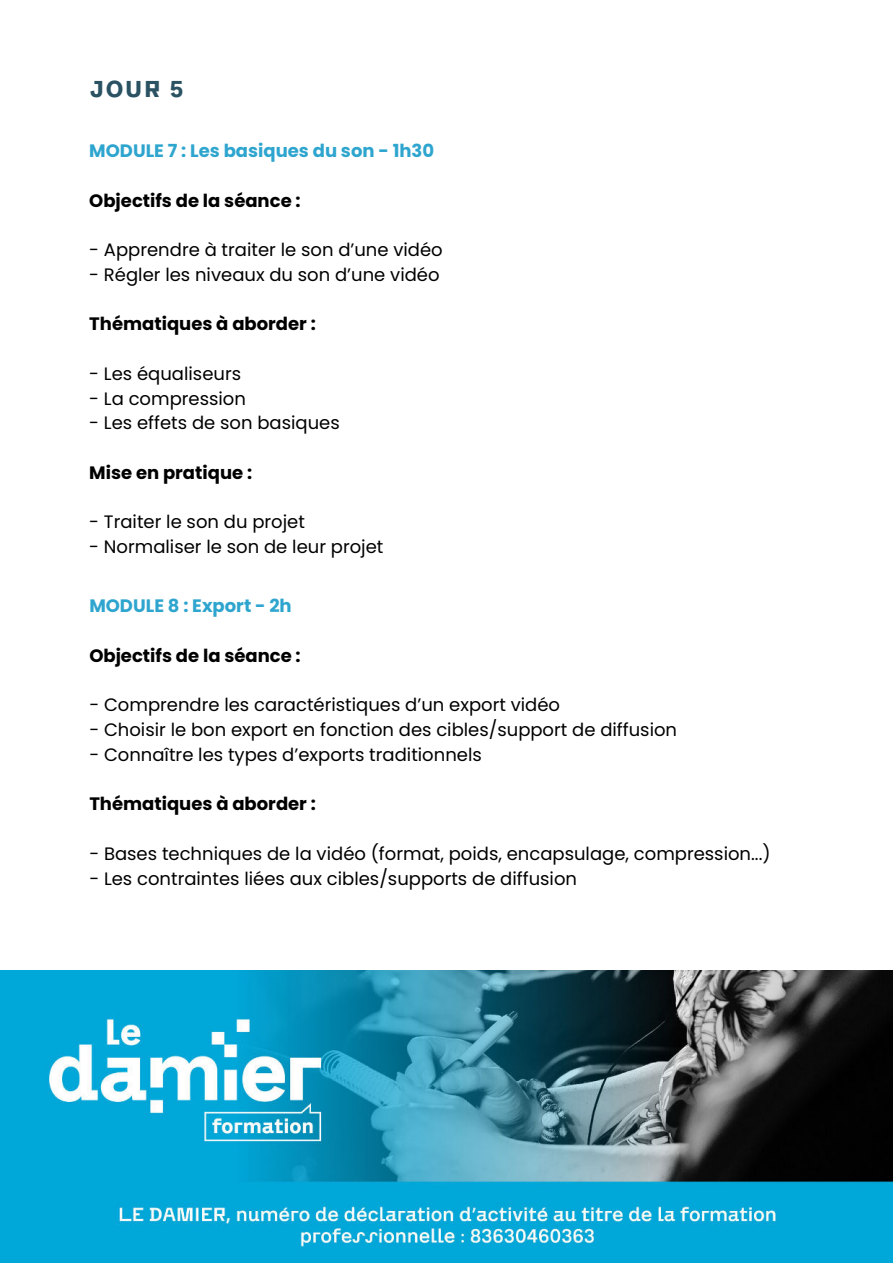
<style>
.page{position:relative;width:893px;height:1264px;background:#fff}
.page>*{position:absolute;margin:0;border:0;box-sizing:border-box;transform-origin:0 0}
.t1{font:700 22.5px "CA Saygon";color:#2a5262}
.t2{font:18px "Poppins";color:#000}
.t3{font:700 18px "Poppins";color:#000}
.t4{font:700 18px "Poppins";color:#2ea5ce}
</style>
<div class="page">
<img style="left:0;top:970px;width:892px;height:292px">
<p class="t1" style="left:90px;top:70px;width:95px">JOUR 5</p>
<p class="t4" style="left:89px;top:140px;width:346px">MODULE 7 : Les basiques du son - 1h30</p>
<p class="t3" style="left:89px;top:190px;width:213px">Objectifs de la séance :</p>
<p class="t2" style="left:89px;top:239px;width:355px">- Apprendre à traiter le son d’une vidéo</p>
<p class="t2" style="left:89px;top:264px;width:352px">- Régler les niveaux du son d’une vidéo</p>
<p class="t3" style="left:89px;top:313px;width:228px">Thématiques à aborder :</p>
<p class="t2" style="left:89px;top:363px;width:153px">- Les équaliseurs</p>
<p class="t2" style="left:89px;top:388px;width:158px">- La compression</p>
<p class="t2" style="left:89px;top:412px;width:252px">- Les effets de son basiques</p>
<p class="t3" style="left:89px;top:462px;width:164px">Mise en pratique :</p>
<p class="t2" style="left:89px;top:511px;width:217px">- Traiter le son du projet</p>
<p class="t2" style="left:89px;top:536px;width:295px">- Normaliser le son de leur projet</p>
<p class="t4" style="left:89px;top:595px;width:204px">MODULE 8 : Export - 2h</p>
<p class="t3" style="left:89px;top:645px;width:213px">Objectifs de la séance :</p>
<p class="t2" style="left:89px;top:694px;width:472px">- Comprendre les caractéristiques d’un export vidéo</p>
<p class="t2" style="left:89px;top:719px;width:589px">- Choisir le bon export en fonction des cibles/support de diffusion</p>
<p class="t2" style="left:89px;top:744px;width:394px">- Connaître les types d’exports traditionnels</p>
<p class="t3" style="left:89px;top:793px;width:228px">Thématiques à aborder :</p>
<p class="t2" style="left:89px;top:843px;width:682px">- Bases techniques de la vidéo (format, poids, encapsulage, compression...)</p>
<p class="t2" style="left:89px;top:867px;width:489px">- Les contraintes liées aux cibles/supports de diffusion</p>
</div>
